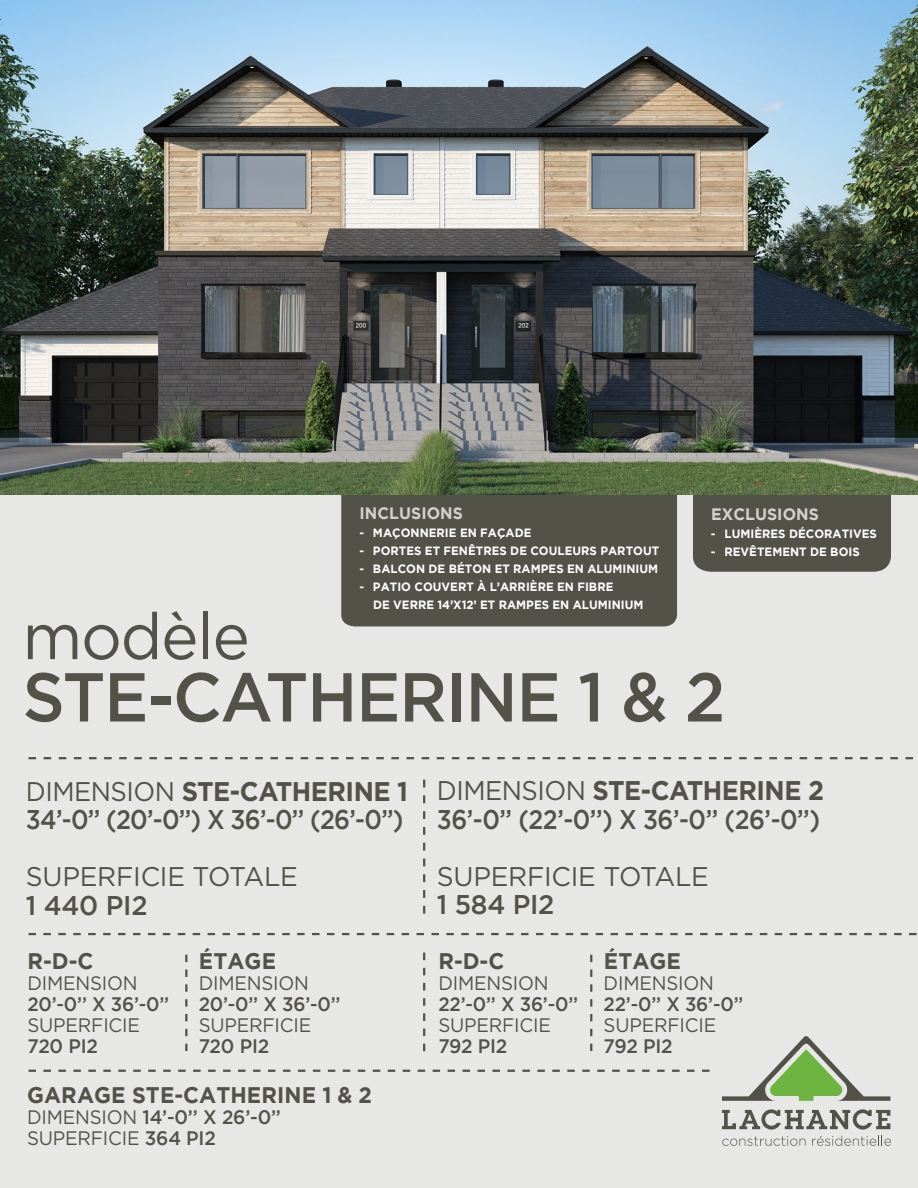
<style>
.page{position:relative;width:918px;height:1188px;background:#e7e8e6}
.page>*{position:absolute;margin:0;border:0;box-sizing:border-box;transform-origin:0 0}
.t1{font:500 69px "Gotham";letter-spacing:-.02em;color:#535249;scale:.96 1}
.t2{font:64.95px "Gotham";letter-spacing:-.02em;color:#535249}
.t3{font:500 27px/28.5px "Gotham";letter-spacing:-.025em;color:#535249;scale:.9 1}
.t4{font:27px/28.5px "Gotham";letter-spacing:-.01em;color:#535249}
.t5{font:700 22.5px "Gotham";letter-spacing:.005em;color:#535249;scale:.96 1}
.t6{font:500 19.5px/21px "Gotham";letter-spacing:-.01em;color:#535249;scale:.95 1}
.t7{font:500 19.5px/21px "Gotham";letter-spacing:-.01em;color:#535249;scale:.96 1}
.t8{font:700 16.5px "Gotham";letter-spacing:.005em;color:#d1d1cd;scale:.96 1}
.t9{font:700 12px/18px "Gotham";letter-spacing:.005em;color:#fff;scale:.96 1}
.s1{font-weight:400}
.s2{font-weight:700}
.s3{font-weight:500}
</style>
<div class="page">
<svg style="left:722px;top:1136px;width:84px;height:10px"></svg>
<svg style="left:812px;top:1136px;width:79px;height:10px"></svg>
<svg style="left:722px;top:1109px;width:168px;height:21px"></svg>
<svg style="left:722px;top:1036px;width:168px;height:65px"></svg>
<div style="left:693px;top:495px;width:198px;height:77px;background:#535249"></div>
<div style="left:341px;top:495px;width:336px;height:131px;background:#535249"></div>
<svg style="left:28px;top:757px;width:885px;height:2px"></svg>
<svg style="left:28px;top:933px;width:889px;height:2px"></svg>
<svg style="left:28px;top:1070px;width:682px;height:2px"></svg>
<svg style="left:423px;top:780px;width:2px;height:134px"></svg>
<svg style="left:423px;top:953px;width:2px;height:98px"></svg>
<svg style="left:185px;top:955px;width:2px;height:96px"></svg>
<svg style="left:590px;top:955px;width:2px;height:96px"></svg>
<img style="left:0;top:0;width:918px;height:495px">
<p class="t8" style="left:360px;top:504px;width:109px">INCLUSIONS</p>
<p class="t9" style="left:359px;top:524px;width:181px">- MAÇONNERIE EN FAÇADE</p>
<p class="t9" style="left:359px;top:542px;width:314px">- PORTES ET FENÊTRES DE COULEURS PARTOUT</p>
<p class="t9" style="left:359px;top:560px;width:313px">- BALCON DE BÉTON ET RAMPES EN ALUMINIUM</p>
<p class="t9" style="left:373px;top:578px;width:283px;text-indent:-14px">- PATIO COUVERT À L’ARRIÈRE EN FIBRE<br>DE VERRE 14’X12’ ET RAMPES EN ALUMINIUM</p>
<p class="t8" style="left:711px;top:505px;width:114px">EXCLUSIONS</p>
<p class="t9" style="left:711px;top:525px;width:174px">- LUMIÈRES DÉCORATIVES</p>
<p class="t9" style="left:711px;top:543px;width:157px">- REVÊTEMENT DE BOIS</p>
<p class="t2" style="left:22px;top:600px;width:229px">modèle</p>
<p class="t1" style="left:22px;top:658px;width:734px">STE-CATHERINE 1 &amp; 2</p>
<p class="t3" style="left:26px;top:776px;width:426px"><span class="s1">DIMENSION</span> <span class="s2">STE-CATHERINE 1<br></span>34’-0’’ (20’-0’’) X 36’-0’’ (26’-0’’)</p>
<p class="t4" style="left:26px;top:862px;width:274px">SUPERFICIE TOTALE<br><span class="s3">1 440 PI2</span></p>
<p class="t5" style="left:28px;top:948px;width:70px">R-D-C</p>
<p class="t6" style="left:27px;top:972px;width:151px"><span class="s1">DIMENSION<br></span>20’-0’’ X 36’-0’’<br><span class="s1">SUPERFICIE<br></span>720 PI2</p>
<p class="t5" style="left:199px;top:948px;width:82px">ÉTAGE</p>
<p class="t6" style="left:199px;top:972px;width:151px"><span class="s1">DIMENSION<br></span>20’-0’’ X 36’-0’’<br><span class="s1">SUPERFICIE<br></span>720 PI2</p>
<p class="t5" style="left:27px;top:1082px;width:361px">GARAGE STE-CATHERINE 1 &amp; 2</p>
<p class="t7" style="left:27px;top:1106px;width:266px"><span class="s1">DIMENSION</span> 14’-0’’ X 26’-0’’<br><span class="s1">SUPERFICIE</span> 364 PI2</p>
<p class="t3" style="left:437px;top:776px;width:432px"><span class="s1">DIMENSION</span> <span class="s2">STE-CATHERINE 2<br></span>36’-0’’ (22’-0’’) X 36’-0’’ (26’-0’’)</p>
<p class="t4" style="left:437px;top:861px;width:274px">SUPERFICIE TOTALE<br><span class="s3">1 584 PI2</span></p>
<p class="t5" style="left:439px;top:948px;width:70px">R-D-C</p>
<p class="t6" style="left:438px;top:972px;width:149px"><span class="s1">DIMENSION<br></span>22’-0’’ X 36’-0’’<br><span class="s1">SUPERFICIE<br></span>792 PI2</p>
<p class="t5" style="left:604px;top:948px;width:82px">ÉTAGE</p>
<p class="t6" style="left:604px;top:972px;width:148px"><span class="s1">DIMENSION<br></span>22’-0’’ X 36’-0’’<br><span class="s1">SUPERFICIE<br></span>792 PI2</p>
</div>
